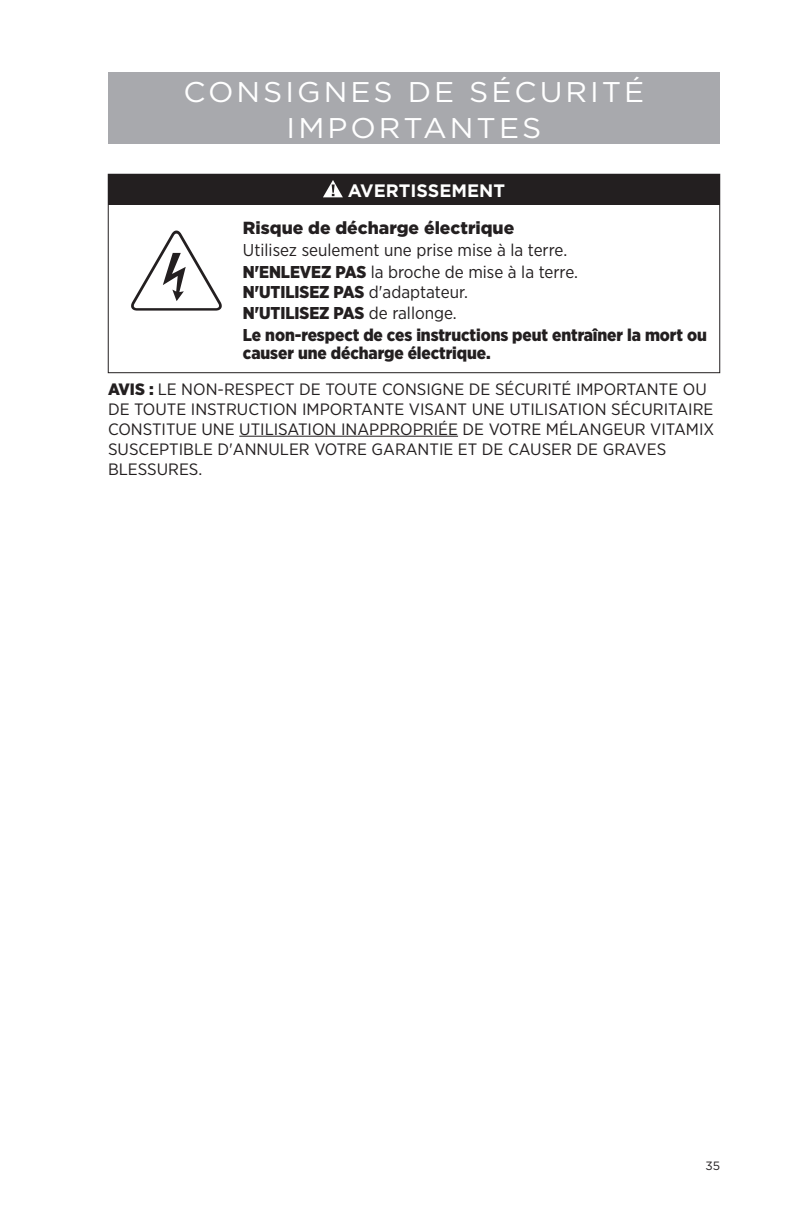
<style>
.page{position:relative;width:792px;height:1224px;background:#fff}
.page>*{position:absolute;margin:0;border:0;box-sizing:border-box;transform-origin:0 0}
.Paragraph_Style_4{font:28.4px/36px "Gotham";letter-spacing:.1em;color:#fff;text-align:center;scale:1.05 1}
.Subhead_copy{font:700 18px "Gotham";color:#fff}
.Subhead_copy-2{font:900 17.6px "Gotham";color:#231f20}
.Paragraph_copy{font:900 17.2px/18px "Gotham Narrow";letter-spacing:-.005em;color:#231f20}
.Paragraph_copy-2{font:17.2px "Gotham Narrow";color:#231f20}
.numbered_bulleted_co{font:16.4px/20px "Gotham Narrow";color:#231f20;scale:1.06 1}
.t1{font:12px "Gotham";color:#231f20}
.s1{font-weight:900}
.s2{font-weight:400}
</style>
<div class="page">
<div style="left:108px;top:72px;width:612px;height:72px;background:#a8a9ad"></div>
<div style="left:108px;top:174px;width:612px;height:31px;background:#231f20"></div>
<svg style="left:323px;top:180px;width:20px;height:17px"></svg>
<svg style="left:131px;top:230px;width:91px;height:81px"></svg>
<hr style="left:239px;top:436px;width:219px;height:1px;background:#231f20">
<p class="Paragraph_Style_4" style="left:184px;top:73px;width:440px">CONSIGNES DE SÉCURITÉ<br>IMPORTANTES</p>
<p class="Subhead_copy" style="left:348px;top:179px;width:159px">AVERTISSEMENT</p>
<p class="Subhead_copy-2" style="left:243px;top:216px;width:273px">Risque de décharge électrique</p>
<p class="Paragraph_copy-2" style="left:243px;top:239px;width:326px">Utilisez seulement une prise mise à la terre.</p>
<p class="Paragraph_copy-2" style="left:243px;top:261px;width:337px"><span class="s1">N'ENLEVEZ PAS</span> la broche de mise à la terre.</p>
<p class="Paragraph_copy" style="left:243px;top:283px;width:226px">N'UTILISEZ PAS <span class="s2">d'adaptateur.</span></p>
<p class="Paragraph_copy" style="left:243px;top:303px;width:215px">N'UTILISEZ PAS <span class="s2">de rallonge.</span></p>
<p class="Paragraph_copy" style="left:243px;top:326px;width:465px">Le non-respect de ces instructions peut entraîner la mort ou causer une décharge électrique.</p>
<p class="numbered_bulleted_co" style="left:108px;top:378px;width:573px"><span class="s1">AVIS :</span> LE NON-RESPECT DE TOUTE CONSIGNE DE SÉCURITÉ IMPORTANTE OU DE TOUTE INSTRUCTION IMPORTANTE VISANT UNE UTILISATION SÉCURITAIRE CONSTITUE UNE UTILISATION INAPPROPRIÉE DE VOTRE MÉLANGEUR VITAMIX SUSCEPTIBLE D'ANNULER VOTRE GARANTIE ET DE CAUSER DE GRAVES BLESSURES.</p>
<p class="t1" style="left:705px;top:1158px;width:16px">35</p>
</div>
